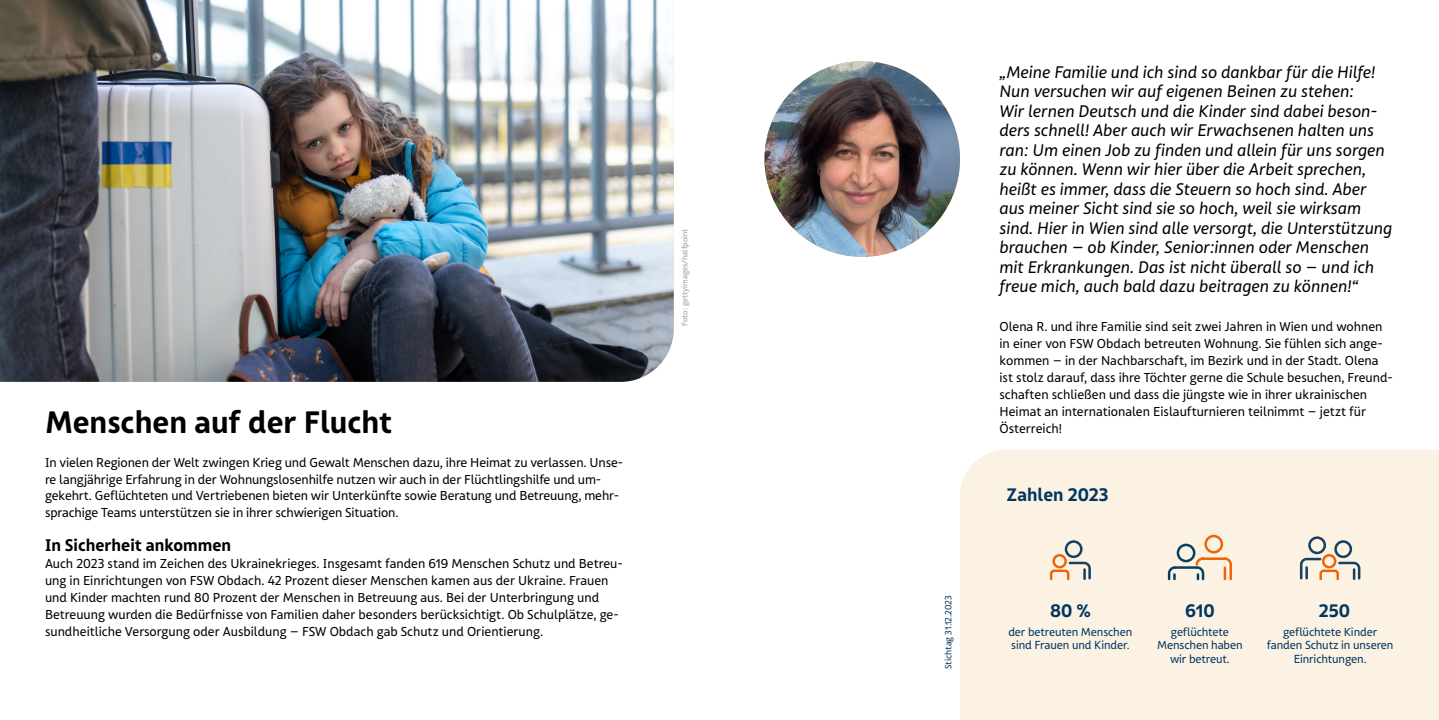
<style>
.page{position:relative;width:1439px;height:720px;background:#fff}
.page>*{position:absolute;margin:0;border:0;box-sizing:border-box;transform-origin:0 0}
.t1{font:700 30px "FSW Sans Pro";color:#000}
.t2{font:700 17.5px "FSW Sans Pro";color:#003761}
.t3{font:italic 16.25px/19.5px "FSW Sans Pro";color:#000}
.t4{font:700 16.25px "FSW Sans Pro";color:#000}
.t5{font:12.5px/16.9px "FSW Sans Pro";color:#000}
.t6{font:11.25px/13.5px "FSW Sans Pro";letter-spacing:-.01em;color:#003761;text-align:center}
.t7{font:8.75px "FSW Sans Pro";color:#003761}
.t8{font:7.5px "FSW Sans Pro";color:#9d9d9c}
</style>
<div class="page">
<div style="left:960px;top:450px;width:479px;height:269px;background:#fcf2e4"></div>
<svg style="left:1298px;top:535px;width:63px;height:46px;background:#d5cbc0"></svg>
<img style="left:764px;top:61px;width:196px;height:196px;border-radius:98px">
<svg style="left:1166px;top:533px;width:67px;height:48px;background:#e3d4c3"></svg>
<svg style="left:1048px;top:538px;width:44px;height:43px;background:#decebf"></svg>
<img style="left:0;top:0;width:674px;height:381px">
<h1 class="t1" style="left:45px;top:403px;width:348px">Menschen auf der Flucht</h1>
<p class="t5" style="left:45px;top:453px;width:579px">In vielen Regionen der Welt zwingen Krieg und Gewalt Menschen dazu, ihre Heimat zu verlassen. Unse&shy;re langjährige Erfahrung in der Wohnungslosenhilfe nutzen wir auch in der Flüchtlingshilfe und um&shy;gekehrt. Geflüchteten und Vertriebenen bieten wir Unterkünfte sowie Beratung und Betreuung, mehr&shy;sprachige Teams unterstützen sie in ihrer schwierigen Situation.</p>
<h3 class="t4" style="left:45px;top:534px;width:188px">In Sicherheit ankommen</h3>
<p class="t5" style="left:45px;top:555px;width:579px">Auch 2023 stand im Zeichen des Ukrainekrieges. Insgesamt fanden 619 Menschen Schutz und Betreu&shy;ung in Einrichtungen von FSW Obdach. 42 Prozent dieser Menschen kamen aus der Ukraine. Frauen und Kinder machten rund 80 Prozent der Menschen in Betreuung aus. Bei der Unterbringung und Betreuung wurden die Bedürfnisse von Familien daher besonders berücksichtigt. Ob Schulplätze, ge&shy;sundheitliche Versorgung oder Ausbildung – FSW Obdach gab Schutz und Orientierung.</p>
<p class="t8" style="left:680px;top:325px;width:98px;rotate:-90deg">Foto: gettyimages/halfpoint</p>
<p class="t7" style="left:943px;top:669px;width:76px;rotate:-90deg">Stichtag 31.12.2023</p>
<p class="t3" style="left:999px;top:62px;width:394px">„Meine Familie und ich sind so dankbar für die Hilfe!<br>Nun versuchen wir auf eigenen Beinen zu stehen:<br>Wir lernen Deutsch und die Kinder sind dabei beson&shy;ders schnell! Aber auch wir Erwachsenen halten uns ran: Um einen Job zu finden und allein für uns sorgen zu können. Wenn wir hier über die Arbeit sprechen, heißt es immer, dass die Steuern so hoch sind. Aber aus meiner Sicht sind sie so hoch, weil sie wirksam sind. Hier in Wien sind alle versorgt, die Unterstützung brauchen – ob Kinder, Senior:innen oder Menschen mit Erkrankungen. Das ist nicht überall so – und ich freue mich, auch bald dazu beitragen zu können!“</p>
<p class="t5" style="left:999px;top:318px;width:395px">Olena R. und ihre Familie sind seit zwei Jahren in Wien und wohnen in einer von FSW Obdach betreuten Wohnung. Sie fühlen sich ange&shy;kommen – in der Nachbarschaft, im Bezirk und in der Stadt. Olena ist stolz darauf, dass ihre Töchter gerne die Schule besuchen, Freund&shy;schaften schließen und dass die jüngste wie in ihrer ukrainischen Heimat an internationalen Eislaufturnieren teilnimmt – jetzt für Österreich!</p>
<h2 class="t2" style="left:1006px;top:484px;width:103px">Zahlen 2023</h2>
<h2 class="t2" style="left:1050px;top:599px;width:42px">80 %</h2>
<p class="t6" style="left:1008px;top:624px;width:126px;text-align:left">der betreuten Menschen sind Frauen und Kinder.</p>
<h2 class="t2" style="left:1185px;top:599px;width:31px">610</h2>
<p class="t6" style="left:1157px;top:624px;width:87px">geflüchtete<br>Menschen haben wir betreut.</p>
<h2 class="t2" style="left:1318px;top:599px;width:33px">250</h2>
<p class="t6" style="left:1267px;top:624px;width:128px">geflüchtete Kinder fanden Schutz in unseren<br>Einrichtungen.</p>
</div>
